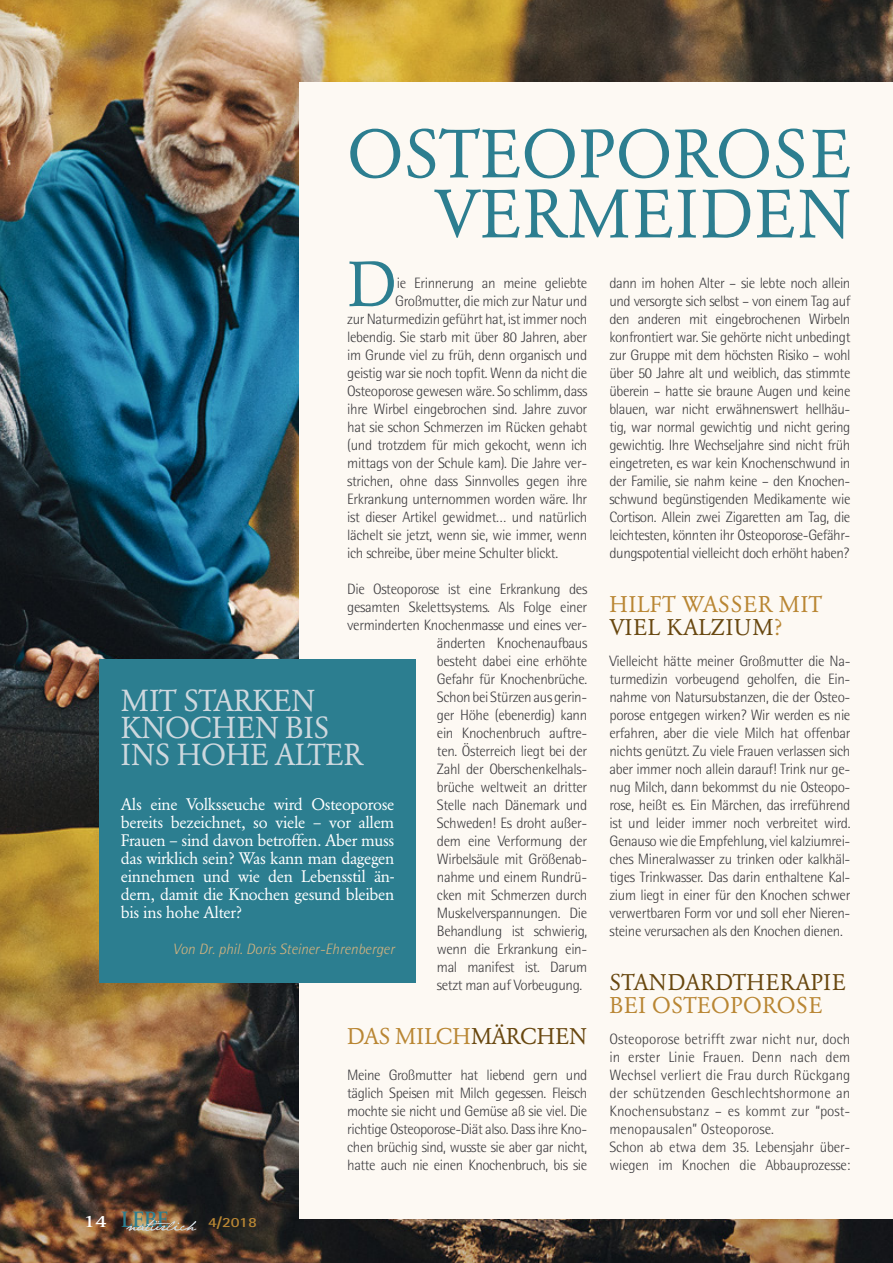
<style>
.page{position:relative;width:893px;height:1263px;background:#fff}
.page>*{position:absolute;margin:0;border:0;box-sizing:border-box;transform-origin:0 0}
.t1{font:67.5px/60px "Garamond BQ";letter-spacing:.01em;color:#2c7e90;text-align:right}
.t2{font:63px "Garamond BQ";color:#2c7e90}
.t3{font:30px/27px "Garamond BQ";letter-spacing:-.01em;color:#ced8de}
.t4{font:700 23.1px "Rotis Serif";color:#2c7e90;scale:.91 1}
.t5{font:22.5px/22.5px "Garamond BQ";letter-spacing:.04em;color:#b98633}
.t6{font:22.5px "Garamond BQ";color:#68470f}
.t7{font:22.5px "Garamond BQ";letter-spacing:-.01em;color:#b98633}
.t8{font:22.5px "Garamond BQ";letter-spacing:.01em;color:#b98633}
.t9{font:16.5px/18px "Garamond BQ";letter-spacing:-.02em;color:#fff;text-align:justify}
.t10{font:300 15px/18px "AT Rotis Semi Sans";letter-spacing:-.025em;color:#3e3d40;text-align:justify}
.t11{font:300 15px/18px "AT Rotis Semi Sans";color:#3e3d40}
.t12{font:italic 300 15px "AT Rotis Semi Sans";color:#d4b37f}
.t13{font:700 14.1px "AT Rotis Sans Serif";color:#b98633;scale:1.18 1}
.s1{color:#68470f}
.s2{font-size:17.85px;color:#fff}
</style>
<div class="page">
<img style="left:0;top:0;width:893px;height:1263px">
<div style="left:300px;top:82px;width:593px;height:1137px;background:#fdf9f3"></div>
<div style="left:100px;top:660px;width:316px;height:323px;background:#2c7e90"></div>
<svg style="left:126px;top:1219px;width:70px;height:12px"></svg>
<h1 class="t1" style="left:347px;top:126px;width:505px">OSTEOPOROSE<br>VERMEIDEN</h1>
<h2 class="t2" style="left:347px;top:251px;width:51px">D</h2>
<p class="t10" style="left:397px;top:275px;width:192px">ie Erinnerung an meine geliebte</p>
<p class="t10" style="left:395px;top:293px;width:194px">Großmutter, die mich zur Natur und</p>
<p class="t10" style="left:347px;top:311px;width:241px">zur Naturmedizin geführt hat, ist immer noch</p>
<p class="t10" style="left:347px;top:329px;width:242px">lebendig. Sie starb mit über 80 Jahren, aber</p>
<p class="t10" style="left:347px;top:347px;width:241px">im Grunde viel zu früh, denn organisch und</p>
<p class="t10" style="left:347px;top:365px;width:242px">geistig war sie noch topfit. Wenn da nicht die</p>
<p class="t10" style="left:347px;top:383px;width:242px">Osteoporose gewesen wäre. So schlimm, dass</p>
<p class="t10" style="left:347px;top:401px;width:242px">ihre Wirbel eingebrochen sind. Jahre zuvor</p>
<p class="t10" style="left:347px;top:419px;width:242px">hat sie schon Schmerzen im Rücken gehabt</p>
<p class="t10" style="left:347px;top:437px;width:242px">(und trotzdem für mich gekocht, wenn ich</p>
<p class="t10" style="left:347px;top:455px;width:241px">mittags von der Schule kam). Die Jahre ver-</p>
<p class="t10" style="left:347px;top:473px;width:242px">strichen, ohne dass Sinnvolles gegen ihre</p>
<p class="t10" style="left:347px;top:491px;width:242px">Erkrankung unternommen worden wäre. Ihr</p>
<p class="t10" style="left:347px;top:509px;width:242px">ist dieser Artikel gewidmet… und natürlich</p>
<p class="t10" style="left:347px;top:527px;width:242px">lächelt sie jetzt, wenn sie, wie immer, wenn</p>
<p class="t10" style="left:347px;top:545px;width:212px">ich schreibe, über meine Schulter blickt.</p>
<p class="t10" style="left:347px;top:581px;width:242px">Die Osteoporose ist eine Erkrankung des</p>
<p class="t10" style="left:347px;top:599px;width:241px">gesamten Skelettsystems. Als Folge einer</p>
<p class="t10" style="left:347px;top:617px;width:242px">verminderten Knochenmasse und eines ver-</p>
<p class="t10" style="left:437px;top:635px;width:152px">änderten Knochenaufbaus</p>
<p class="t10" style="left:437px;top:653px;width:152px">besteht dabei eine erhöhte</p>
<p class="t10" style="left:437px;top:671px;width:152px">Gefahr für Knochenbrüche.</p>
<p class="t10" style="left:437px;top:689px;width:152px">Schon bei Stürzen aus gerin-</p>
<p class="t10" style="left:437px;top:707px;width:152px">ger Höhe (ebenerdig) kann</p>
<p class="t10" style="left:437px;top:725px;width:152px">ein Knochenbruch auftre-</p>
<p class="t10" style="left:437px;top:743px;width:152px">ten. Österreich liegt bei der</p>
<p class="t10" style="left:437px;top:761px;width:152px">Zahl der Oberschenkelhals-</p>
<p class="t10" style="left:437px;top:779px;width:152px">brüche weltweit an dritter</p>
<p class="t10" style="left:437px;top:797px;width:152px">Stelle nach Dänemark und</p>
<p class="t10" style="left:437px;top:815px;width:152px">Schweden! Es droht außer-</p>
<p class="t10" style="left:437px;top:833px;width:152px">dem eine Verformung der</p>
<p class="t10" style="left:437px;top:851px;width:152px">Wirbelsäule mit Größenab-</p>
<p class="t10" style="left:437px;top:869px;width:152px">nahme und einem Rundrü-</p>
<p class="t10" style="left:437px;top:887px;width:152px">cken mit Schmerzen durch</p>
<p class="t10" style="left:437px;top:905px;width:152px">Muskelverspannungen. Die</p>
<p class="t10" style="left:437px;top:923px;width:152px">Behandlung ist schwierig,</p>
<p class="t10" style="left:437px;top:941px;width:152px">wenn die Erkrankung ein-</p>
<p class="t10" style="left:437px;top:959px;width:152px">mal manifest ist. Darum</p>
<p class="t10" style="left:437px;top:977px;width:147px">setzt man auf Vorbeugung.</p>
<h3 class="t7" style="left:347px;top:1024px;width:241px">DAS MILCH<span class="s1">MÄRCHEN</span></h3>
<p class="t10" style="left:347px;top:1067px;width:242px">Meine Großmutter hat liebend gern und täglich Speisen mit Milch gegessen. Fleisch mochte sie nicht und Gemüse aß sie viel. Die richtige Osteoporose-Diät also. Dass ihre Kno&shy;chen brüchig sind, wusste sie aber gar nicht, hatte auch nie einen Knochenbruch, bis sie</p>
<h3 class="t3" style="left:121px;top:688px;width:244px">MIT STARKEN<br>KNOCHEN BIS<br>INS HOHE ALTER</h3>
<p class="t9" style="left:121px;top:796px;width:275px">Als eine Volksseuche wird Osteoporose bereits bezeichnet, so viele – vor allem Frauen – sind davon betroffen. Aber muss das wirklich sein? Was kann man dagegen einnehmen und wie den Lebensstil än&shy;dern, damit die Knochen gesund bleiben bis ins hohe Alter?</p>
<p class="t12" style="left:173px;top:943px;width:223px">Von Dr. phil. Doris Steiner-Ehrenberger</p>
<h3 class="t4" style="left:83px;top:1205px;width:95px"><span class="s2">14</span> LEBE</h3>
<p class="t13" style="left:208px;top:1216px;width:43px">4/2018</p>
<p class="t10" style="left:609px;top:275px;width:242px">dann im hohen Alter – sie lebte noch allein und versorgte sich selbst – von einem Tag auf den anderen mit eingebrochenen Wirbeln konfrontiert war. Sie gehörte nicht unbedingt zur Gruppe mit dem höchsten Risiko – wohl über 50 Jahre alt und weiblich, das stimmte überein – hatte sie braune Augen und keine blauen, war nicht erwähnenswert hellhäu&shy;tig, war normal gewichtig und nicht gering gewichtig. Ihre Wechseljahre sind nicht früh eingetreten, es war kein Knochenschwund in der Familie, sie nahm keine – den Knochen&shy;schwund begünstigenden Medikamente wie Cortison. Allein zwei Zigaretten am Tag, die leichtesten, könnten ihr Osteoporose-Gefähr&shy;dungspotential vielleicht doch erhöht haben?</p>
<h3 class="t5" style="left:609px;top:594px;width:214px">HILFT WASSER MIT<br><span class="s1">VIEL KALZIUM</span>?</h3>
<p class="t10" style="left:609px;top:653px;width:242px">Vielleicht hätte meiner Großmutter die Na&shy;turmedizin vorbeugend geholfen, die Ein&shy;nahme von Natursubstanzen, die der Osteo&shy;porose entgegen wirken? Wir werden es nie erfahren, aber die viele Milch hat offenbar nichts genützt. Zu viele Frauen verlassen sich aber immer noch allein darauf! Trink nur ge&shy;nug Milch, dann bekommst du nie Osteopo&shy;rose, heißt es. Ein Märchen, das irreführend ist und leider immer noch verbreitet wird.<br>Genauso wie die Empfehlung, viel kalziumrei&shy;ches Mineralwasser zu trinken oder kalkhäl&shy;tiges Trinkwasser. Das darin enthaltene Kal&shy;zium liegt in einer für den Knochen schwer verwertbaren Form vor und soll eher Nieren&shy;steine verursachen als den Knochen dienen.</p>
<h3 class="t6" style="left:609px;top:970px;width:238px">STANDARDTHERAPIE</h3>
<h3 class="t8" style="left:609px;top:993px;width:214px">BEI OSTEOPOROSE</h3>
<p class="t11" style="left:609px;top:1031px;width:242px">Osteoporose betrifft zwar nicht nur, doch in erster Linie Frauen. Denn nach dem Wechsel verliert die Frau durch Rückgang der schützenden Geschlechtshormone an Knochensubstanz – es kommt zur “post&shy;menopausalen” Osteoporose.<br>Schon ab etwa dem 35. Lebensjahr über&shy;wiegen im Knochen die Abbauprozesse:</p>
</div>
